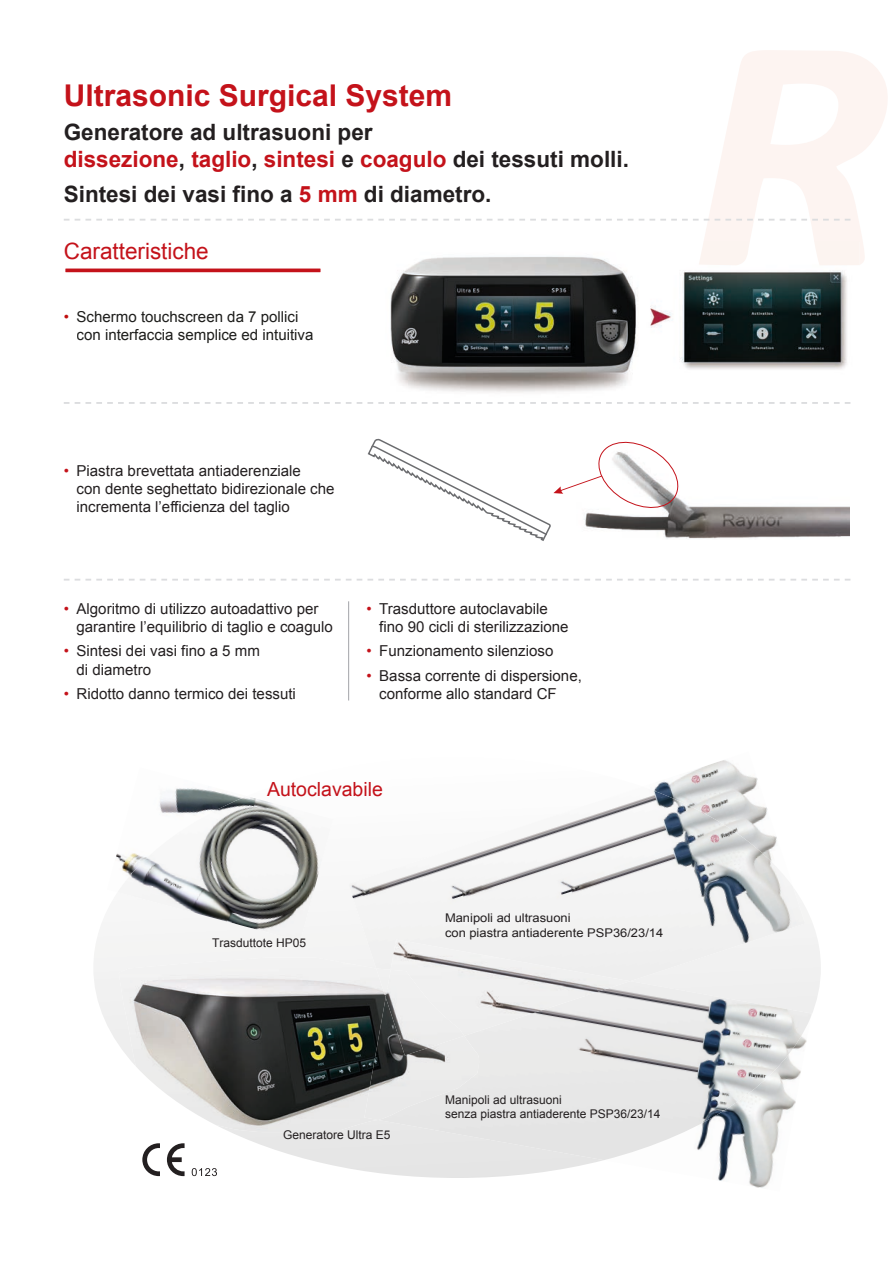
<style>
.page{position:relative;width:893px;height:1263px;background:#fff}
.page>*{position:absolute;margin:0;border:0;box-sizing:border-box;transform-origin:0 0}
.t1{font:700 30px "Arial";color:#c4121a}
.t2{font:700 22.5px/27px "Arial";color:#231f20}
.t3{font:22.5px "Arial";color:#c4121a}
.t4{font:19.5px "Arial";color:#c4121a}
.t5{font:15px/18.1px "Arial";color:#231f20}
.t6{font:15px/18.1px "Arial";color:#1d1d1b}
.t7{font:12px/14.4px "Arial";color:#231f20}
.t8{font:12px/14.4px "Arial";color:#231f20;scale:1.08 1}
.s1{color:#c4121a}
.s2{color:#c00e0e}
</style>
<div class="page">
<svg style="left:94px;top:908px;width:727px;height:270px"></svg>
<img style="left:604px;top:1160px;width:207px;height:28px">
<img style="left:378px;top:981px;width:433px;height:179px">
<img style="left:656px;top:760px;width:102px;height:27px">
<img style="left:348px;top:787px;width:457px;height:194px">
<img style="left:391px;top:939px;width:239px;height:97px">
<img style="left:119px;top:957px;width:267px;height:175px">
<img style="left:364px;top:997px;width:115px;height:123px">
<img style="left:376px;top:968px;width:15px;height:29px">
<img style="left:386px;top:970px;width:78px;height:85px">
<img style="left:116px;top:788px;width:118px;height:70px">
<img style="left:117px;top:796px;width:216px;height:145px">
<hr style="left:348px;top:601px;width:1px;height:99px;background:#a8a9ad">
<svg style="left:780px;top:579px;width:70px;height:2px"></svg>
<svg style="left:715px;top:579px;width:59px;height:2px"></svg>
<svg style="left:639px;top:579px;width:70px;height:2px"></svg>
<svg style="left:574px;top:579px;width:59px;height:2px"></svg>
<svg style="left:498px;top:579px;width:70px;height:2px"></svg>
<svg style="left:433px;top:579px;width:59px;height:2px"></svg>
<svg style="left:357px;top:579px;width:70px;height:2px"></svg>
<svg style="left:292px;top:579px;width:59px;height:2px"></svg>
<svg style="left:216px;top:579px;width:70px;height:2px"></svg>
<svg style="left:151px;top:579px;width:59px;height:2px"></svg>
<svg style="left:75px;top:579px;width:70px;height:2px"></svg>
<img style="left:683px;top:502px;width:167px;height:37px">
<svg style="left:367px;top:438px;width:316px;height:103px"></svg>
<svg style="left:780px;top:402px;width:70px;height:2px"></svg>
<svg style="left:715px;top:402px;width:59px;height:2px"></svg>
<svg style="left:639px;top:402px;width:70px;height:2px"></svg>
<svg style="left:574px;top:402px;width:59px;height:2px"></svg>
<svg style="left:498px;top:402px;width:70px;height:2px"></svg>
<svg style="left:433px;top:402px;width:59px;height:2px"></svg>
<svg style="left:357px;top:402px;width:70px;height:2px"></svg>
<svg style="left:292px;top:402px;width:59px;height:2px"></svg>
<svg style="left:216px;top:402px;width:70px;height:2px"></svg>
<svg style="left:151px;top:402px;width:59px;height:2px"></svg>
<svg style="left:75px;top:402px;width:70px;height:2px"></svg>
<img style="left:390px;top:256px;width:457px;height:137px">
<hr style="left:65px;top:269px;width:256px;height:3px;background:#c4121a">
<svg style="left:639px;top:50px;width:249px;height:215px"></svg>
<svg style="left:574px;top:219px;width:59px;height:2px"></svg>
<svg style="left:498px;top:219px;width:70px;height:2px"></svg>
<svg style="left:433px;top:219px;width:59px;height:2px"></svg>
<svg style="left:357px;top:219px;width:70px;height:2px"></svg>
<svg style="left:292px;top:219px;width:59px;height:2px"></svg>
<svg style="left:216px;top:219px;width:70px;height:2px"></svg>
<svg style="left:151px;top:219px;width:59px;height:2px"></svg>
<svg style="left:75px;top:219px;width:70px;height:2px"></svg>
<h1 class="t1" style="left:64px;top:75px;width:390px">Ultrasonic Surgical System</h1>
<h2 class="t2" style="left:64px;top:120px;width:567px">Generatore ad ultrasuoni per<br><span class="s1">dissezione</span>, <span class="s1">taglio</span>, <span class="s1">sintesi</span> e <span class="s1">coagulo</span> dei tessuti molli.</h2>
<h2 class="t2" style="left:64px;top:181px;width:429px">Sintesi dei vasi fino a <span class="s1">5 mm</span> di diametro.</h2>
<h2 class="t3" style="left:64px;top:237px;width:147px">Caratteristiche</h2>
<p class="t6" style="left:77px;top:308px;width:239px;text-indent:-13px"><span class="s2">•</span> Schermo touchscreen da 7 pollici con interfaccia semplice ed intuitiva</p>
<p class="t5" style="left:77px;top:462px;width:259px;text-indent:-13px"><span class="s1">•</span> Piastra brevettata antiaderenziale<br>con dente seghettato bidirezionale che incrementa l’efficienza del taglio</p>
<p class="t5" style="left:77px;top:600px;width:258px;text-indent:-13px"><span class="s1">•</span> Algoritmo di utilizzo autoadattivo per garantire l’equilibrio di taglio e coagulo</p>
<p class="t5" style="left:77px;top:642px;width:185px;text-indent:-13px"><span class="s1">•</span> Sintesi dei vasi fino a 5 mm di diametro</p>
<p class="t5" style="left:64px;top:684px;width:234px"><span class="s1">•</span> Ridotto danno termico dei tessuti</p>
<p class="t5" style="left:379px;top:600px;width:191px;text-indent:-13px"><span class="s1">•</span> Trasduttore autoclavabile fino 90 cicli di sterilizzazione</p>
<p class="t5" style="left:366px;top:642px;width:188px"><span class="s1">•</span> Funzionamento silenzioso</p>
<p class="t5" style="left:379px;top:666px;width:204px;text-indent:-13px"><span class="s1">•</span> Bassa corrente di dispersione, conforme allo standard CF</p>
<h3 class="t4" style="left:267px;top:776px;width:117px">Autoclavabile</h3>
<p class="t7" style="left:212px;top:935px;width:96px">Trasduttote HP05</p>
<p class="t8" style="left:445px;top:911px;width:203px">Manipoli ad ultrasuoni<br>con piastra antiaderente PSP36/23/14</p>
<p class="t7" style="left:283px;top:1128px;width:109px">Generatore Ultra E5</p>
<p class="t7" style="left:445px;top:1092px;width:216px">Manipoli ad ultrasuoni<br>senza piastra antiaderente PSP36/23/14</p>
</div>
